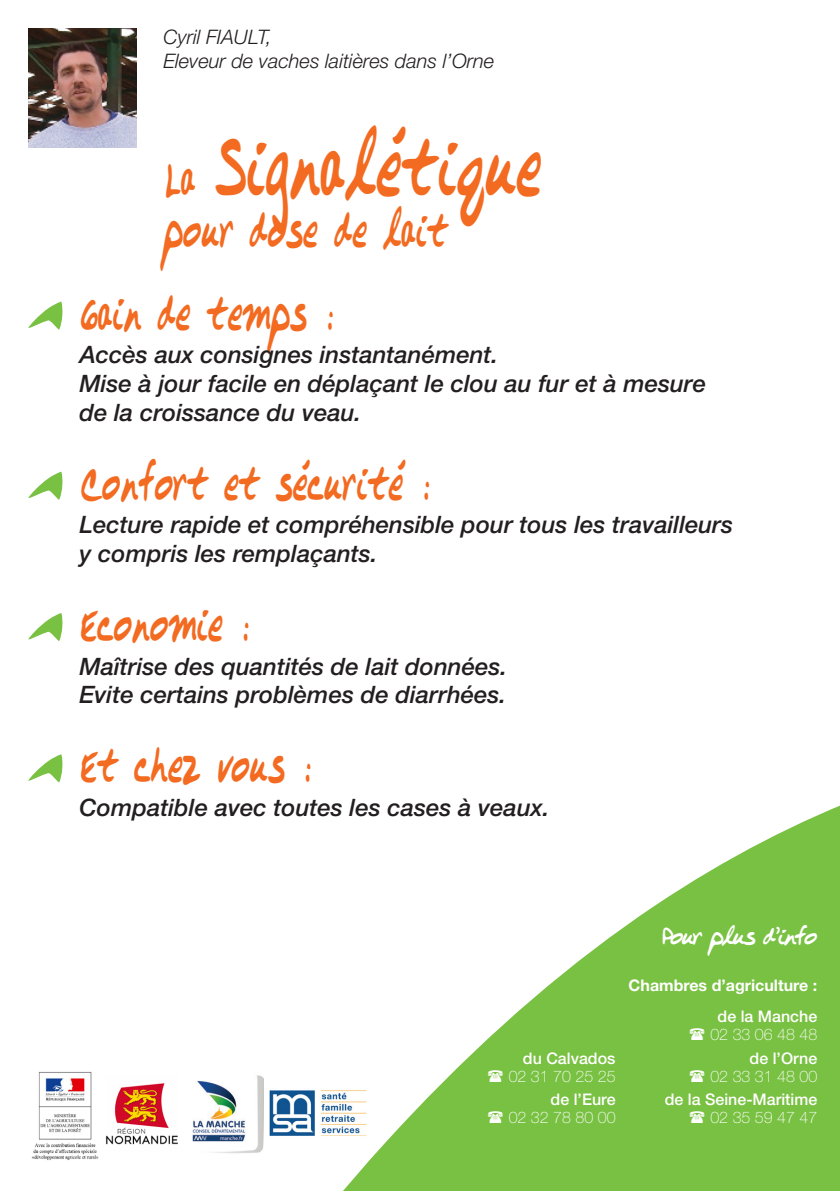
<style>
.page{position:relative;width:840px;height:1191px;background:#fff}
.page>*{position:absolute;margin:0;border:0;box-sizing:border-box;transform-origin:0 0}
.titre_trucs___astuce{font:86.4px "Rustys Hand";color:#f36a21;scale:.56 1}
.énum2{font:50.4px "Rustys Hand";color:#f36a21;scale:.56 1}
.titre_trucs___astuce-2{font:50.4px "Rustys Hand";color:#f36a21;scale:.56 1}
.détail_énum2{font:italic 500 24px/28.8px "Helvetica Neue";color:#231f20}
.t1{font:24px "Rustys Hand";letter-spacing:-.1em;color:#fff;scale:.83 1}
.détail_éleveur{font:italic 300 20px/24px "Helvetica Neue";color:#231f20}
.t2{font:500 16px "Helvetica Neue";color:#fff}
.t3{font:100 16px "Helvetica Neue";color:#fff}
.t4{font:700 16px "Helvetica Neue";color:#fff}
.s1{font-size:50.4px}
</style>
<div class="page">
<svg style="left:28px;top:302px;width:35px;height:28px"></svg>
<svg style="left:28px;top:472px;width:35px;height:28px"></svg>
<svg style="left:28px;top:613px;width:35px;height:28px"></svg>
<svg style="left:28px;top:754px;width:35px;height:28px"></svg>
<img style="left:28px;top:28px;width:108px;height:119px">
<svg style="left:343px;top:806px;width:496px;height:385px;fill:#79c142"></svg>
<img style="left:31px;top:1071px;width:68px;height:90px">
<img style="left:192px;top:1075px;width:71px;height:78px">
<img style="left:269px;top:1076px;width:99px;height:74px">
<img style="left:106px;top:1083px;width:71px;height:62px">
<svg style="left:689px;top:1028px;width:15px;height:12px"></svg>
<svg style="left:689px;top:1069px;width:15px;height:12px"></svg>
<svg style="left:689px;top:1111px;width:15px;height:12px"></svg>
<svg style="left:488px;top:1069px;width:14px;height:12px"></svg>
<svg style="left:488px;top:1111px;width:14px;height:12px"></svg>
<p class="détail_éleveur" style="left:163px;top:25px;width:332px">Cyril FIAULT,<br>Eleveur de vaches laitières dans l’Orne</p>
<p class="titre_trucs___astuce" style="left:163px;top:113px;width:675px"><span class="s1">La</span> Signalétique</p>
<p class="titre_trucs___astuce-2" style="left:163px;top:199px;width:508px">pour dose de lait</p>
<p class="énum2" style="left:78px;top:282px;width:455px">Gain de temps :</p>
<p class="détail_énum2" style="left:79px;top:340px;width:420px">Accès aux consignes instantanément.</p>
<p class="détail_énum2" style="left:79px;top:369px;width:628px">Mise à jour facile en déplaçant le clou au fur et à mesure de la croissance du veau.</p>
<p class="énum2" style="left:78px;top:452px;width:627px">Confort et sécurité :</p>
<p class="détail_énum2" style="left:79px;top:510px;width:655px">Lecture rapide et compréhensible pour tous les travailleurs y compris les remplaçants.</p>
<p class="énum2" style="left:78px;top:593px;width:305px">Economie :</p>
<p class="détail_énum2" style="left:79px;top:651px;width:429px">Maîtrise des quantités de lait données.</p>
<p class="détail_énum2" style="left:79px;top:680px;width:428px">Evite certains problèmes de diarrhées.</p>
<p class="énum2" style="left:78px;top:734px;width:416px">Et chez vous :</p>
<p class="détail_énum2" style="left:79px;top:792px;width:471px">Compatible avec toutes les cases à veaux.</p>
<p class="t2" style="left:522px;top:1048px;width:94px">du Calvados</p>
<p class="t3" style="left:508px;top:1067px;width:108px">02 31 70 25 25</p>
<p class="t2" style="left:550px;top:1090px;width:66px">de l’Eure</p>
<p class="t3" style="left:508px;top:1108px;width:108px">02 32 78 80 00</p>
<p class="t1" style="left:659px;top:921px;width:191px">Pour plus d’info</p>
<p class="t4" style="left:628px;top:975px;width:190px">Chambres d’agriculture :</p>
<p class="t2" style="left:717px;top:1006px;width:101px">de la Manche</p>
<p class="t3" style="left:710px;top:1025px;width:108px">02 33 06 48 48</p>
<p class="t2" style="left:749px;top:1048px;width:69px">de l’Orne</p>
<p class="t3" style="left:710px;top:1067px;width:108px">02 33 31 48 00</p>
<p class="t2" style="left:664px;top:1090px;width:154px">de la Seine-Maritime</p>
<p class="t3" style="left:710px;top:1108px;width:108px">02 35 59 47 47</p>
</div>
